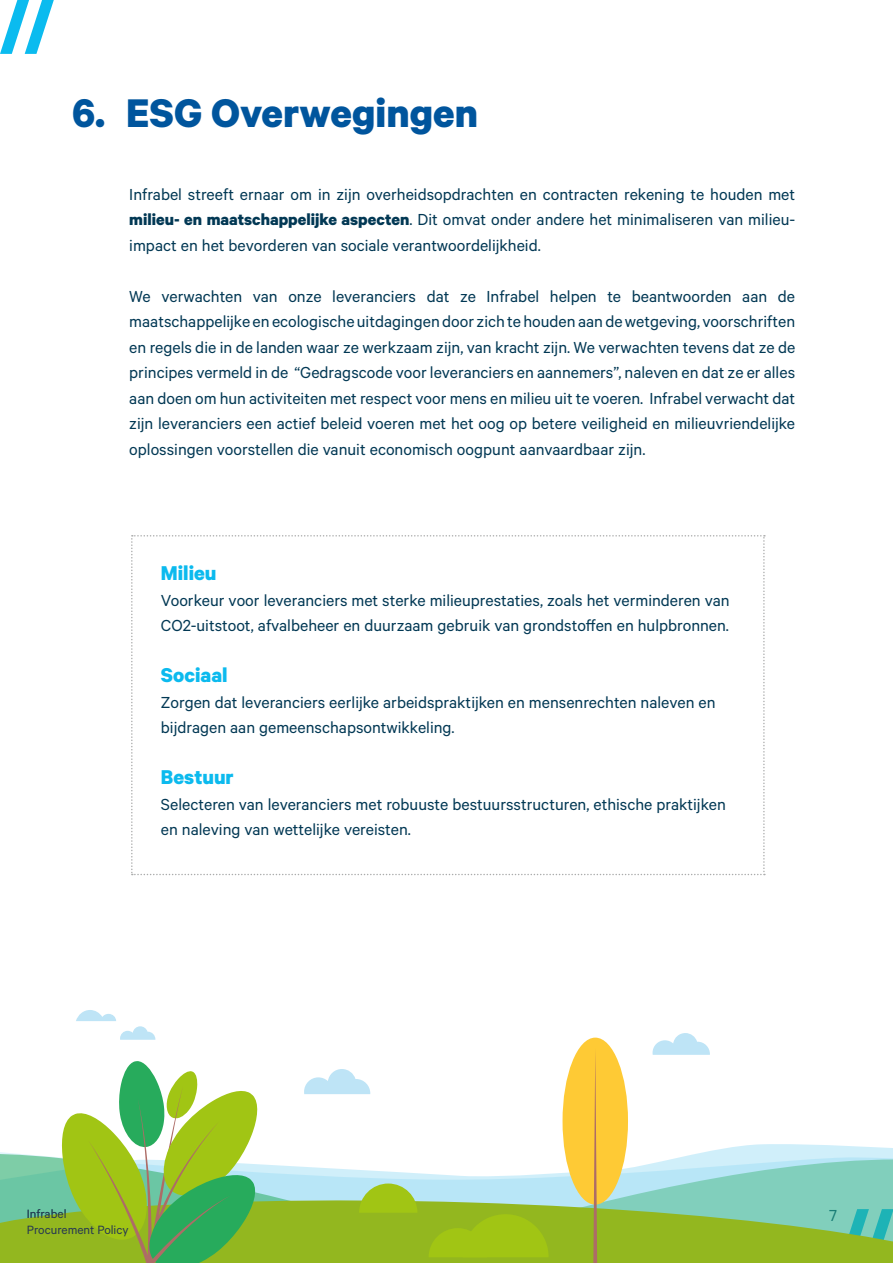
<style>
.page{position:relative;width:893px;height:1263px;background:#fff}
.page>*{position:absolute;margin:0;border:0;box-sizing:border-box;transform-origin:0 0}
.t1{font:700 45px "Calibre";color:#00559d}
.t2{font:700 22.5px "Calibre";color:#0cbaee}
.t3{font:18px/25.5px "Calibre";color:#023854}
.t4{font:13.5px/16.2px "Calibre";color:#273852}
.s1{font-weight:700}
</style>
<div class="page">
<svg style="left:0;top:0;width:54px;height:54px"></svg>
<svg style="left:563px;top:1144px;width:330px;height:7px"></svg>
<svg style="left:0;top:1151px;width:893px;height:8px;fill:#d0effa"></svg>
<svg style="left:0;top:1153px;width:744px;height:40px"></svg>
<svg style="left:260px;top:1159px;width:633px;height:34px"></svg>
<svg style="left:0;top:1193px;width:893px;height:70px;background:#8ebe50"></svg>
<svg style="left:61px;top:1061px;width:199px;height:202px"></svg>
<svg style="left:359px;top:1183px;width:58px;height:30px;background:#a5cb44"></svg>
<svg style="left:429px;top:1214px;width:120px;height:43px;background:#9dc116"></svg>
<svg style="left:304px;top:1069px;width:66px;height:25px"></svg>
<svg style="left:653px;top:1033px;width:57px;height:22px"></svg>
<svg style="left:76px;top:1010px;width:79px;height:30px"></svg>
<div style="left:562px;top:1037px;width:66px;height:167px;background:#feca35;border-radius:50%"></div>
<svg style="left:593px;top:1055px;width:4px;height:208px"></svg>
<svg style="left:131px;top:535px;width:634px;height:340px"></svg>
<h1 class="t1" style="left:72px;top:86px;width:407px">6. ESG Overwegingen</h1>
<p class="t3" style="left:129px;top:181px;width:667px;text-align:justify">Infrabel streeft ernaar om in zijn overheidsopdrachten en contracten rekening te houden met <span class="s1">milieu- en maatschappelijke aspecten</span>. Dit omvat onder andere het minimaliseren van milieu&shy;impact en het bevorderen van sociale verantwoordelijkheid.</p>
<p class="t3" style="left:129px;top:283px;width:667px;text-align:justify">We verwachten van onze leveranciers dat ze Infrabel helpen te beantwoorden aan de maatschappelijke en ecologische uitdagingen door zich te houden aan de wetgeving, voorschriften en regels die in de landen waar ze werkzaam zijn, van kracht zijn. We verwachten tevens dat ze de principes vermeld in de “Gedragscode voor leveranciers en aannemers”, naleven en dat ze er alles aan doen om hun activiteiten met respect voor mens en milieu uit te voeren. Infrabel verwacht dat zijn leveranciers een actief beleid voeren met het oog op betere veiligheid en milieuvriendelijke oplossingen voorstellen die vanuit economisch oogpunt aanvaardbaar zijn.</p>
<p class="t2" style="left:161px;top:559px;width:57px">Milieu</p>
<p class="t3" style="left:161px;top:586px;width:570px">Voorkeur voor leveranciers met sterke milieuprestaties, zoals het verminderen van<br>CO2-uitstoot, afvalbeheer en duurzaam gebruik van grondstoffen en hulpbronnen.</p>
<p class="t2" style="left:161px;top:661px;width:68px">Sociaal</p>
<p class="t3" style="left:161px;top:688px;width:556px">Zorgen dat leveranciers eerlijke arbeidspraktijken en mensenrechten naleven en bijdragen aan gemeenschapsontwikkeling.</p>
<p class="t2" style="left:161px;top:763px;width:74px">Bestuur</p>
<p class="t3" style="left:161px;top:790px;width:566px">Selecteren van leveranciers met robuuste bestuursstructuren, ethische praktijken en naleving van wettelijke vereisten.</p>
<p class="t4" style="left:27px;top:1205px;width:103px">Infrabel<br>Procurement Policy</p>
<p class="t3" style="left:829px;top:1202px;width:9px">7</p>
</div>
